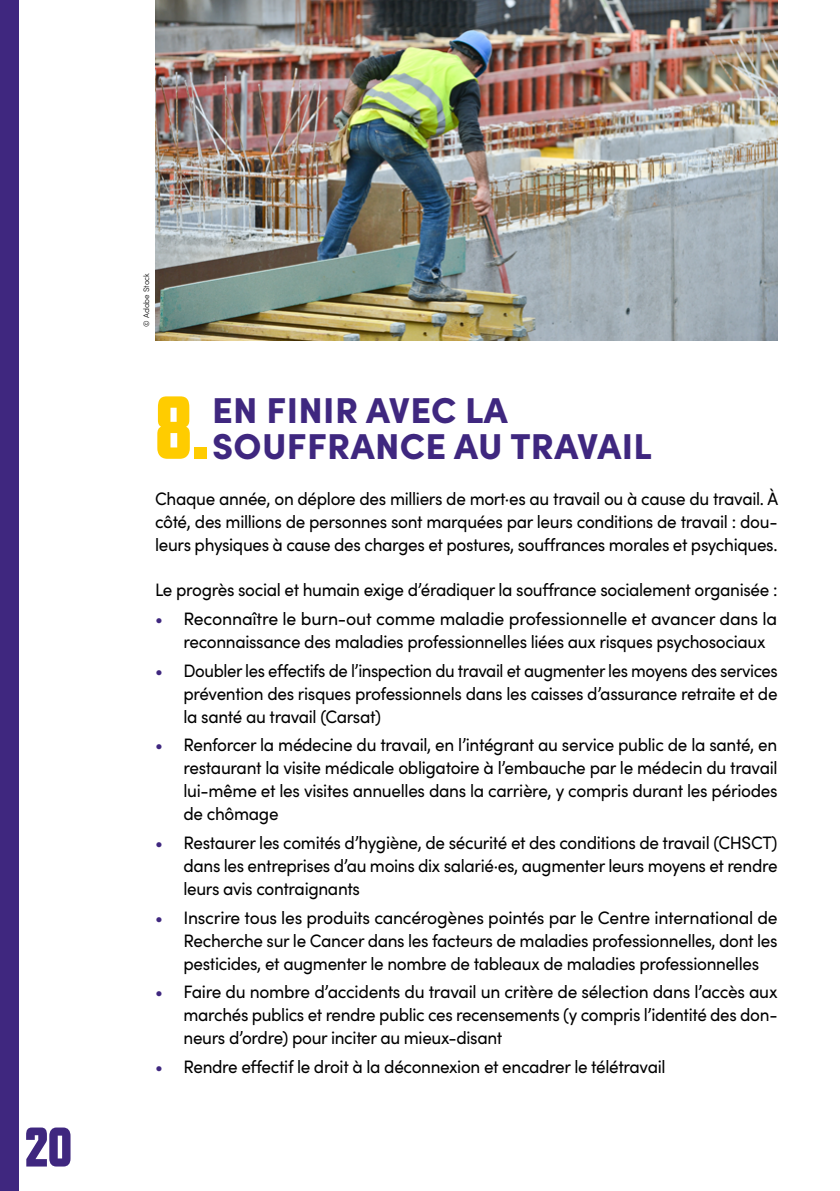
<style>
.page{position:relative;width:840px;height:1191px;background:#fff}
.page>*{position:absolute;margin:0;border:0;box-sizing:border-box;transform-origin:0 0}
.t1{font:700 96px "Apotek Comp";color:#fc0}
.t2{font:900 60px "Apotek Comp";color:#3f277f}
.t3{font:900 36px/36px "Sofia Pro";letter-spacing:.01em;color:#3f277f}
.Chap_Body{font:18px/23px "Sofia Pro";letter-spacing:-.02em;color:#000;text-align:justify;scale:.95 1}
.Chap_Body-2{font:18px/23px "Sofia Pro";letter-spacing:-.02em;color:#000}
.Chap_Body-3{font:18px/23px "Sofia Pro";letter-spacing:-.02em;color:#000;text-align:justify;scale:.96 1}
.Chap_Body-4{font:18px/23px "Sofia Pro";letter-spacing:-.02em;color:#000;text-align:justify;scale:.93 1}
.t4{font:300 8px "Sofia Pro";color:#000}
.s1{color:#3f277f}
</style>
<div class="page">
<div style="left:0;top:0;width:18px;height:1191px;background:#3f277f"></div>
<img style="left:155px;top:0;width:622px;height:340px">
<h2 class="t2" style="left:25px;top:1110px;width:49px">20</h2>
<p class="t4" style="left:140px;top:327px;width:55px;rotate:-90deg">© Adobe Stock</p>
<p class="t1" style="left:155px;top:369px;width:55px">8.</p>
<p class="t3" style="left:212px;top:389px;width:441px">EN FINIR AVEC LA<br>SOUFFRANCE AU TRAVAIL</p>
<p class="Chap_Body" style="left:155px;top:486px;width:656px">Chaque année, on déplore des milliers de mort·es au travail ou à cause du travail. À côté, des millions de personnes sont marquées par leurs conditions de travail : dou&shy;leurs physiques à cause des charges et postures, souffrances morales et psychiques.</p>
<p class="Chap_Body" style="left:155px;top:577px;width:656px">Le progrès social et humain exige d’éradiquer la souffrance socialement organisée :</p>
<p class="Chap_Body-2" style="left:183px;top:606px;width:595px;text-indent:-28px"><span class="s1">•</span> Reconnaître le burn-out comme maladie professionnelle et avancer dans la reconnaissance des maladies professionnelles liées aux risques psychosociaux</p>
<p class="Chap_Body-4" style="left:183px;top:658px;width:640px;text-indent:-28px"><span class="s1">•</span> Doubler les effectifs de l’inspection du travail et augmenter les moyens des services prévention des risques professionnels dans les caisses d’assurance retraite et de la santé au travail (Carsat)</p>
<p class="Chap_Body" style="left:183px;top:732px;width:626px;text-indent:-28px"><span class="s1">•</span> Renforcer la médecine du travail, en l’intégrant au service public de la santé, en restaurant la visite médicale obligatoire à l’embauche par le médecin du travail lui-même et les visites annuelles dans la carrière, y compris durant les périodes de chômage</p>
<p class="Chap_Body" style="left:183px;top:830px;width:626px;text-indent:-28px"><span class="s1">•</span> Restaurer les comités d’hygiène, de sécurité et des conditions de travail (CHSCT) dans les entreprises d’au moins dix salarié·es, augmenter leurs moyens et rendre leurs avis contraignants</p>
<p class="Chap_Body-2" style="left:183px;top:905px;width:595px;text-align:justify;text-indent:-28px"><span class="s1">•</span> Inscrire tous les produits cancérogènes pointés par le Centre international de Recherche sur le Cancer dans les facteurs de maladies professionnelles, dont les pesticides, et augmenter le nombre de tableaux de maladies professionnelles</p>
<p class="Chap_Body-3" style="left:183px;top:979px;width:620px;text-indent:-28px"><span class="s1">•</span> Faire du nombre d’accidents du travail un critère de sélection dans l’accès aux marchés publics et rendre public ces recensements (y compris l’identité des don&shy;neurs d’ordre) pour inciter au mieux-disant</p>
<p class="Chap_Body" style="left:155px;top:1054px;width:538px"><span class="s1">•</span> Rendre effectif le droit à la déconnexion et encadrer le télétravail</p>
</div>
